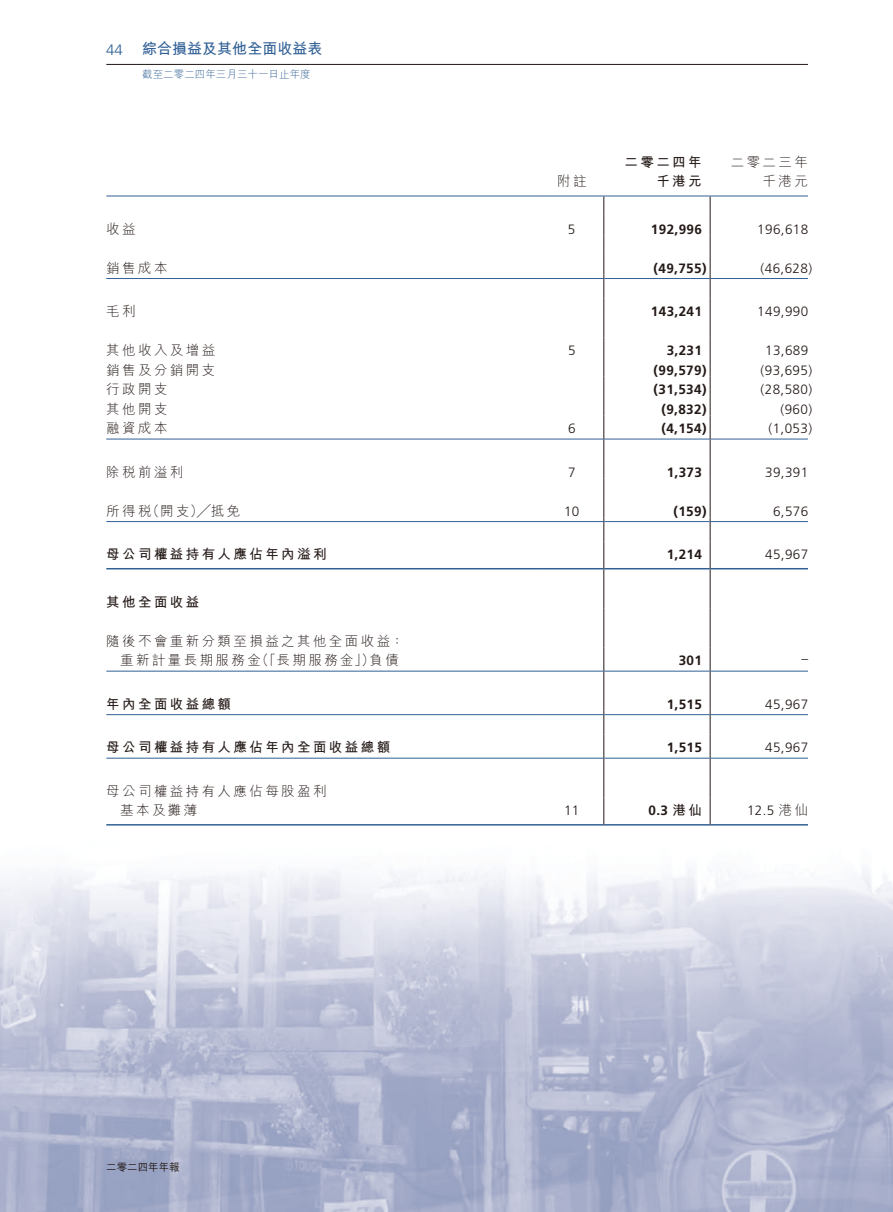
<style>
.page{position:relative;width:893px;height:1212px;background:#fff}
.page>*{position:absolute;margin:0;border:0;box-sizing:border-box;transform-origin:0 0}
.t1{font:700 15px "M Hei HK";letter-spacing:.005em;color:#316095}
.t2{font:300 15px "Frutiger LT Std";color:#316095}
.t3{font:300 13.5px "M Hei HK";letter-spacing:.18em;color:#231916}
.t4{font:300 13.5px "Frutiger LT Std";letter-spacing:.03em;color:#231916}
.t5{font:700 13.5px "Frutiger LT Std";letter-spacing:.03em;color:#231916}
.t6{font:700 13.5px "M Hei HK";letter-spacing:.18em;color:#231916}
.t7{font:300 10.5px "M Hei HK";letter-spacing:.005em;color:#316095}
.t8{font:500 10.5px "M Hei HK";color:#231916}
.s1{font-family:"M Hei HK"}
</style>
<div class="page">
<img style="left:0;top:63px;width:893px;height:1149px">
<hr style="left:106px;top:64px;width:702px;height:1px;background:#231916">
<svg style="left:603px;top:197px;width:1px;height:628px"></svg>
<svg style="left:710px;top:197px;width:1px;height:627px"></svg>
<hr style="left:106px;top:196px;width:434px;height:1px;background:#316095">
<hr style="left:540px;top:196px;width:64px;height:1px;background:#316095">
<hr style="left:604px;top:196px;width:106px;height:1px;background:#316095">
<hr style="left:710px;top:196px;width:98px;height:1px;background:#316095">
<hr style="left:106px;top:278px;width:434px;height:1px;background:#316095">
<hr style="left:540px;top:278px;width:63px;height:1px;background:#316095">
<hr style="left:604px;top:278px;width:106px;height:1px;background:#316095">
<hr style="left:710px;top:278px;width:98px;height:1px;background:#316095">
<hr style="left:106px;top:439px;width:434px;height:1px;background:#316095">
<hr style="left:540px;top:439px;width:63px;height:1px;background:#316095">
<hr style="left:604px;top:439px;width:106px;height:1px;background:#316095">
<hr style="left:710px;top:439px;width:98px;height:1px;background:#316095">
<hr style="left:106px;top:521px;width:434px;height:1px;background:#316095">
<hr style="left:540px;top:521px;width:63px;height:1px;background:#316095">
<hr style="left:604px;top:521px;width:106px;height:1px;background:#316095">
<hr style="left:710px;top:521px;width:98px;height:1px;background:#316095">
<hr style="left:106px;top:568px;width:434px;height:1px;background:#316095">
<hr style="left:540px;top:568px;width:63px;height:1px;background:#316095">
<hr style="left:604px;top:568px;width:106px;height:1px;background:#316095">
<hr style="left:710px;top:568px;width:98px;height:1px;background:#316095">
<hr style="left:106px;top:671px;width:434px;height:1px;background:#316095">
<hr style="left:540px;top:671px;width:63px;height:1px;background:#316095">
<hr style="left:604px;top:671px;width:106px;height:1px;background:#316095">
<hr style="left:710px;top:671px;width:98px;height:1px;background:#316095">
<hr style="left:106px;top:714px;width:434px;height:1px;background:#316095">
<hr style="left:540px;top:714px;width:63px;height:1px;background:#316095">
<hr style="left:604px;top:714px;width:106px;height:1px;background:#316095">
<hr style="left:710px;top:714px;width:98px;height:1px;background:#316095">
<hr style="left:106px;top:758px;width:434px;height:1px;background:#316095">
<hr style="left:540px;top:758px;width:63px;height:1px;background:#316095">
<hr style="left:604px;top:758px;width:106px;height:1px;background:#316095">
<hr style="left:710px;top:758px;width:98px;height:1px;background:#316095">
<hr style="left:106px;top:824px;width:434px;height:1px;background:#316095">
<hr style="left:540px;top:824px;width:63px;height:1px;background:#316095">
<hr style="left:604px;top:824px;width:106px;height:1px;background:#316095">
<hr style="left:710px;top:824px;width:98px;height:1px;background:#316095">
<p class="t2" style="left:106px;top:42px;width:18px">44</p>
<p class="t1" style="left:142px;top:38px;width:182px">綜合損益及其他全面收益表</p>
<p class="t7" style="left:142px;top:69px;width:170px">截至二零二四年三月三十一日止年度</p>
<p class="t6" style="left:624px;top:152px;width:79px">二零二四年</p>
<p class="t3" style="left:731px;top:155px;width:79px">二零二三年</p>
<p class="t3" style="left:557px;top:174px;width:31px">附註</p>
<p class="t6" style="left:656px;top:171px;width:47px">千港元</p>
<p class="t3" style="left:763px;top:174px;width:47px">千港元</p>
<p class="t3" style="left:106px;top:222px;width:31px">收益</p>
<p class="t4" style="left:568px;top:221px;width:9px">5</p>
<p class="t5" style="left:651px;top:221px;width:53px">192,996</p>
<p class="t4" style="left:757px;top:221px;width:53px">196,618</p>
<p class="t3" style="left:106px;top:261px;width:63px">銷售成本</p>
<p class="t5" style="left:654px;top:260px;width:54px">)49,755(</p>
<p class="t4" style="left:761px;top:260px;width:53px">)46,628(</p>
<p class="t3" style="left:106px;top:304px;width:31px">毛利</p>
<p class="t5" style="left:651px;top:304px;width:53px">143,241</p>
<p class="t4" style="left:757px;top:304px;width:53px">149,990</p>
<p class="t3" style="left:106px;top:343px;width:110px">其他收入及增益</p>
<p class="t4" style="left:568px;top:343px;width:9px">5</p>
<p class="t5" style="left:667px;top:343px;width:37px">3,231</p>
<p class="t4" style="left:765px;top:343px;width:45px">13,689</p>
<p class="t3" style="left:106px;top:363px;width:110px">銷售及分銷開支</p>
<p class="t5" style="left:654px;top:362px;width:54px">)99,579(</p>
<p class="t4" style="left:761px;top:362px;width:53px">)93,695(</p>
<p class="t3" style="left:106px;top:382px;width:63px">行政開支</p>
<p class="t5" style="left:654px;top:382px;width:54px">)31,534(</p>
<p class="t4" style="left:761px;top:382px;width:53px">)28,580(</p>
<p class="t3" style="left:106px;top:402px;width:63px">其他開支</p>
<p class="t5" style="left:661px;top:401px;width:47px">)9,832(</p>
<p class="t4" style="left:780px;top:401px;width:33px">)960(</p>
<p class="t3" style="left:106px;top:421px;width:63px">融資成本</p>
<p class="t4" style="left:568px;top:421px;width:9px">6</p>
<p class="t5" style="left:661px;top:420px;width:47px">)4,154(</p>
<p class="t4" style="left:768px;top:421px;width:45px">)1,053(</p>
<p class="t3" style="left:106px;top:465px;width:79px">除稅前溢利</p>
<p class="t4" style="left:568px;top:464px;width:9px">7</p>
<p class="t5" style="left:667px;top:464px;width:37px">1,373</p>
<p class="t4" style="left:765px;top:464px;width:45px">39,391</p>
<p class="t3" style="left:146px;top:504px;width:96px">（開支）╱抵免</p>
<p class="t3" style="left:106px;top:504px;width:47px">所得稅</p>
<p class="t4" style="left:564px;top:503px;width:17px">10</p>
<p class="t5" style="left:673px;top:503px;width:35px">)159(</p>
<p class="t4" style="left:773px;top:503px;width:37px">6,576</p>
<p class="t6" style="left:106px;top:544px;width:222px">母公司權益持有人應佔年內溢利</p>
<p class="t6" style="left:106px;top:592px;width:95px">其他全面收益</p>
<p class="t3" style="left:106px;top:634px;width:299px">隨後不會重新分類至損益之其他全面收益：</p>
<p class="t5" style="left:667px;top:547px;width:37px">1,214</p>
<p class="t4" style="left:765px;top:547px;width:45px">45,967</p>
<p class="t3" style="left:256px;top:653px;width:121px">（「長期服務金」）</p>
<p class="t3" style="left:120px;top:653px;width:142px">重新計量長期服務金</p>
<p class="t3" style="left:369px;top:653px;width:31px">負債</p>
<p class="t5" style="left:679px;top:653px;width:25px">301</p>
<p class="t4" style="left:802px;top:651px;width:8px">–</p>
<p class="t6" style="left:106px;top:694px;width:126px">年內全面收益總額</p>
<p class="t5" style="left:667px;top:696px;width:37px">1,515</p>
<p class="t4" style="left:765px;top:696px;width:45px">45,967</p>
<p class="t6" style="left:106px;top:737px;width:285px">母公司權益持有人應佔年內全面收益總額</p>
<p class="t3" style="left:106px;top:784px;width:222px">母公司權益持有人應佔每股盈利</p>
<p class="t5" style="left:667px;top:740px;width:37px">1,515</p>
<p class="t4" style="left:765px;top:740px;width:45px">45,967</p>
<p class="t3" style="left:120px;top:803px;width:79px">基本及攤薄</p>
<p class="t4" style="left:564px;top:803px;width:17px">11</p>
<p class="t5" style="left:649px;top:803px;width:55px">0.3 <span class="s1">港仙</span></p>
<p class="t4" style="left:747px;top:803px;width:63px">12.5 <span class="s1">港仙</span></p>
<p class="t8" style="left:106px;top:1160px;width:75px">二零二四年年報</p>
</div>
